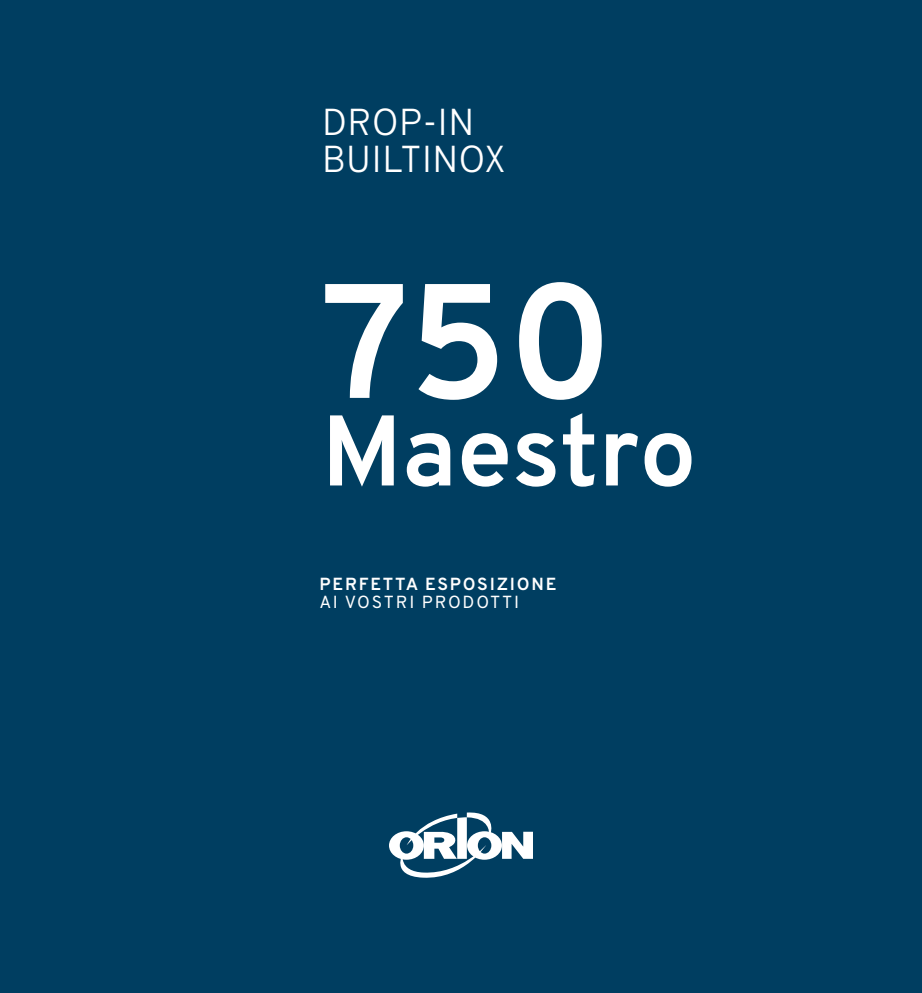
<style>
.page{position:relative;width:922px;height:993px;background:#fff}
.page>*{position:absolute;margin:0;border:0;box-sizing:border-box;transform-origin:0 0}
.t1{font:700 162.5px "Overpass";color:#fff}
.t2{font:700 100px "Overpass";color:#fff}
.t3{font:300 37.5px/37.5px "Overpass";color:#fff}
.t4{font:700 17.5px "Overpass";letter-spacing:.1em;color:#fff}
.t5{font:17.5px "Overpass";letter-spacing:.1em;color:#fff}
</style>
<div class="page">
<div style="left:0;top:0;width:921px;height:992px;background:#003e61"></div>
<svg style="left:389px;top:812px;width:144px;height:66px"></svg>
<h3 class="t3" style="left:321px;top:103px;width:185px">DROP-IN<br>BUILTINOX</h3>
<h1 class="t1" style="left:321px;top:240px;width:293px">750</h1>
<h2 class="t2" style="left:321px;top:388px;width:376px">Maestro</h2>
<p class="t4" style="left:319px;top:573px;width:238px">PERFETTA ESPOSIZIONE</p>
<p class="t5" style="left:319px;top:590px;width:201px">AI VOSTRI PRODOTTI</p>
</div>
